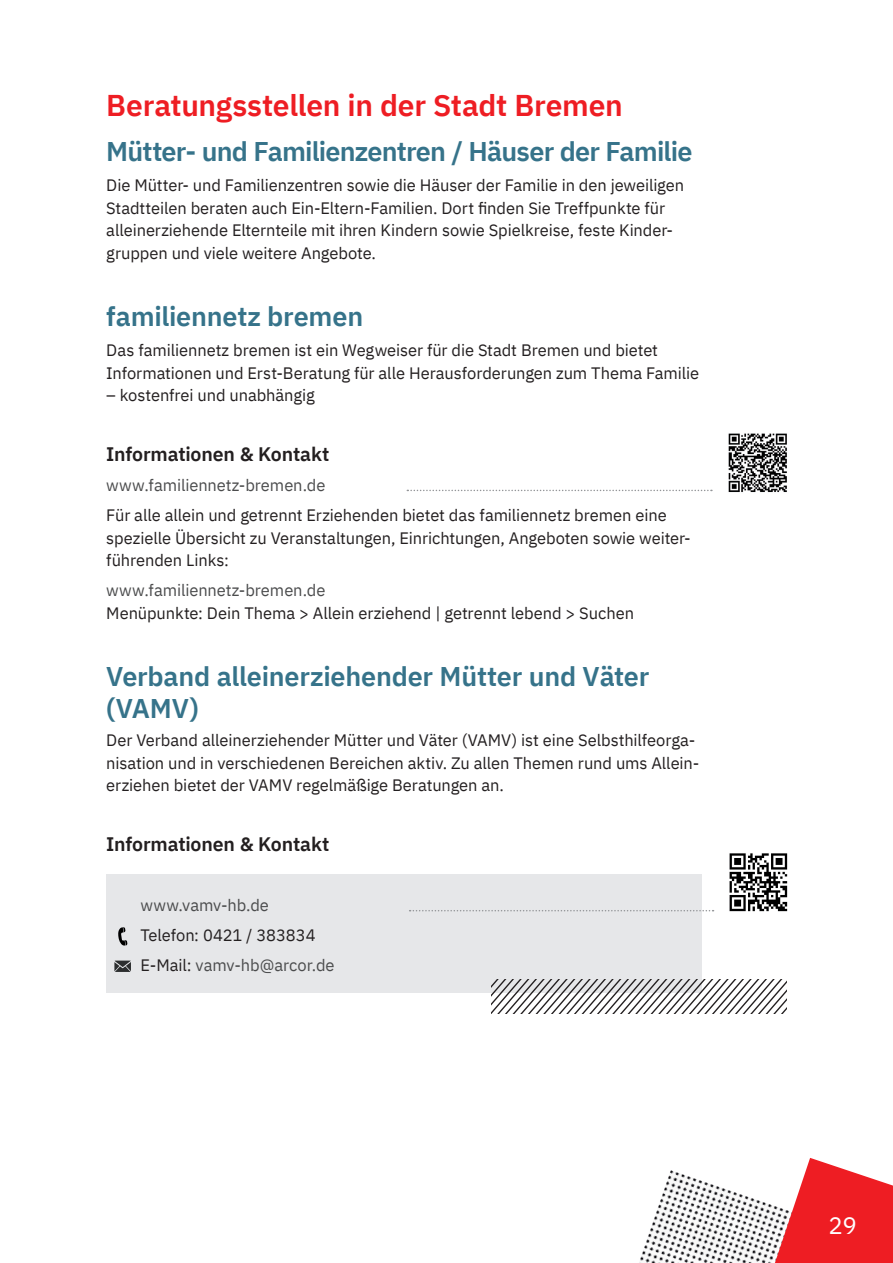
<style>
.page{position:relative;width:893px;height:1263px;background:#fff}
.page>*{position:absolute;margin:0;border:0;box-sizing:border-box;transform-origin:0 0}
.H1_Ueberschrift_rot{font:600 30px "IBM Plex Sans";letter-spacing:-.01em;color:#ee1d23}
.H2-Ueberschrift{font:600 27px/31.5px "IBM Plex Sans";letter-spacing:-.015em;color:#36738a}
.t1{font:24px "IBM Plex Sans";color:#fff}
.H3-Ueberschrift{font:600 19.5px "IBM Plex Sans";letter-spacing:-.005em;color:#231f20}
.p-Fliesstext{font:16.5px/22.5px "IBM Plex Sans";letter-spacing:-.005em;color:#231f20}
.p-Fliesstext-2{font:16.5px "IBM Plex Sans";letter-spacing:-.005em;color:#4b4c4d}
.s1{color:#4b4c4d}
.s2{color:#231f20}
</style>
<div class="page">
<img style="left:639px;top:1170px;width:105px;height:93px">
<svg style="left:744px;top:1158px;width:149px;height:105px"></svg>
<svg style="left:407px;top:490px;width:305px;height:1px"></svg>
<img style="left:728px;top:433px;width:59px;height:60px">
<div style="left:106px;top:874px;width:596px;height:119px;background:#e6e7e9"></div>
<svg style="left:118px;top:927px;width:9px;height:18px"></svg>
<svg style="left:115px;top:960px;width:16px;height:12px"></svg>
<svg style="left:410px;top:910px;width:304px;height:1px"></svg>
<img style="left:729px;top:853px;width:59px;height:59px">
<svg style="left:492px;top:980px;width:295px;height:34px"></svg>
<h1 class="H1_Ueberschrift_rot" style="left:106px;top:82px;width:518px">Beratungsstellen in der Stadt Bremen</h1>
<h2 class="H2-Ueberschrift" style="left:106px;top:134px;width:588px">Mütter- und Familienzentren / Häuser der Familie</h2>
<p class="p-Fliesstext" style="left:106px;top:173px;width:579px">Die Mütter- und Familienzentren sowie die Häuser der Familie in den jeweiligen Stadtteilen beraten auch Ein-Eltern-Familien. Dort finden Sie Treffpunkte für alleinerziehende Elternteile mit ihren Kindern sowie Spielkreise, feste Kinder&shy;gruppen und viele weitere Angebote.</p>
<h2 class="H2-Ueberschrift" style="left:106px;top:299px;width:258px">familiennetz bremen</h2>
<p class="p-Fliesstext" style="left:106px;top:338px;width:594px">Das familiennetz bremen ist ein Wegweiser für die Stadt Bremen und bietet<br>Informationen und Erst-Beratung für alle Herausforderungen zum Thema Familie</p>
<p class="p-Fliesstext" style="left:106px;top:383px;width:210px">– kostenfrei und unabhängig</p>
<h3 class="H3-Ueberschrift" style="left:106px;top:439px;width:225px">Informationen &amp; Kontakt</h3>
<p class="p-Fliesstext-2" style="left:106px;top:473px;width:221px">www.familiennetz-bremen.de</p>
<p class="p-Fliesstext" style="left:106px;top:503px;width:586px">Für alle allein und getrennt Erziehenden bietet das familiennetz bremen eine spezielle Übersicht zu Veranstaltungen, Einrichtungen, Angeboten sowie weiter&shy;führenden Links:</p>
<p class="p-Fliesstext" style="left:106px;top:578px;width:529px"><span class="s1">www.familiennetz-bremen.de<br></span>Menüpunkte: Dein Thema &gt; Allein erziehend | getrennt lebend &gt; Suchen</p>
<h2 class="H2-Ueberschrift" style="left:106px;top:659px;width:545px">Verband alleinerziehender Mütter und Väter (VAMV)</h2>
<p class="p-Fliesstext" style="left:106px;top:728px;width:595px">Der Verband alleinerziehender Mütter und Väter (VAMV) ist eine Selbsthilfeorga&shy;nisation und in verschiedenen Bereichen aktiv. Zu allen Themen rund ums Allein&shy;erziehen bietet der VAMV regelmäßige Beratungen an.</p>
<h3 class="H3-Ueberschrift" style="left:106px;top:829px;width:225px">Informationen &amp; Kontakt</h3>
<p class="p-Fliesstext-2" style="left:140px;top:893px;width:130px">www.vamv-hb.de</p>
<p class="p-Fliesstext" style="left:140px;top:923px;width:177px">Telefon: 0421 / 383834</p>
<p class="p-Fliesstext-2" style="left:140px;top:953px;width:196px"><span class="s2">E-Mail:</span> vamv-hb@arcor.de</p>
<h3 class="t1" style="left:829px;top:1207px;width:30px">29</h3>
</div>
